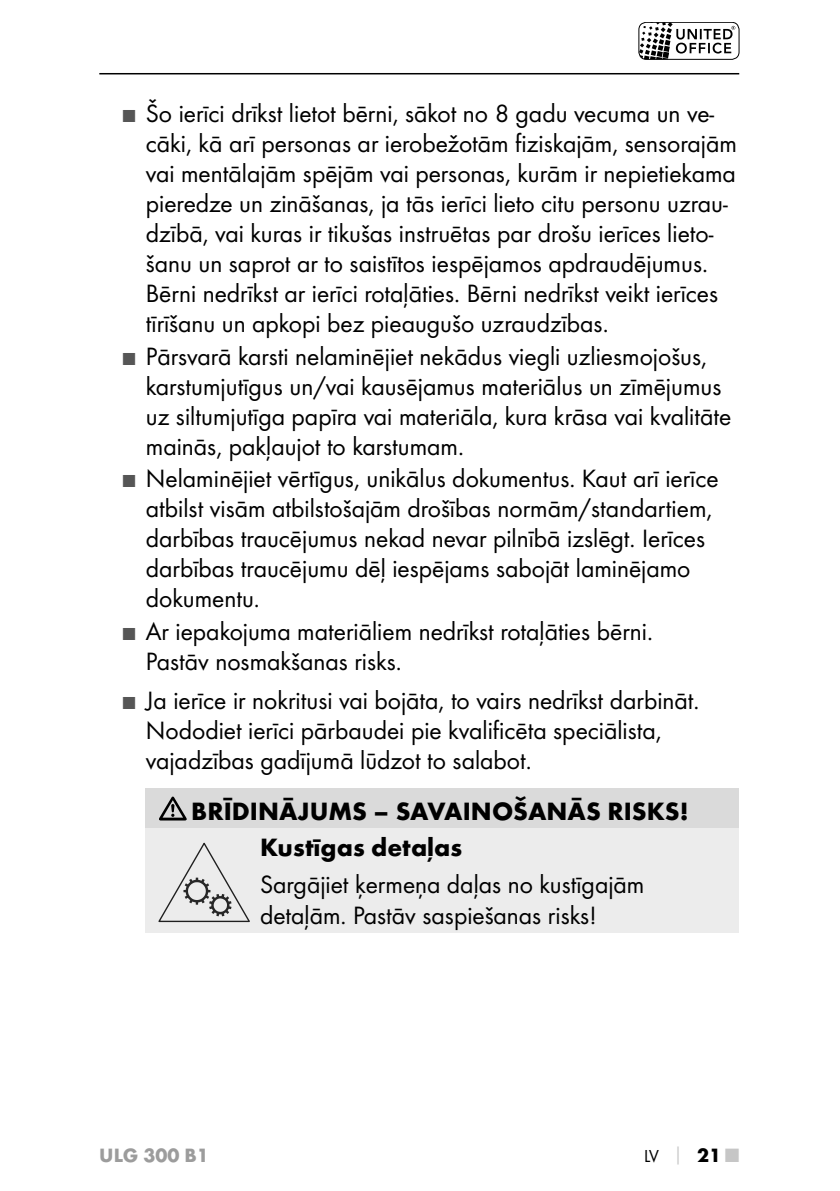
<style>
.page{position:relative;width:840px;height:1191px;background:#fff}
.page>*{position:absolute;margin:0;border:0;box-sizing:border-box;transform-origin:0 0}
.t1{font:26px/30px "Futura Boo";color:#000}
.t2{font:700 26px/36.6px "Futura";color:#000}
.t3{font:700 20px "Futura";color:#9c9c9c}
.t4{font:18px "Futura Boo";color:#000}
.s1{font-size:18px;color:#565656}
.s2{font-family:"Futura";font-weight:700;color:#c6c6c6}
.s3{font-family:"Futura";font-weight:700;font-size:20px}
.s4{font-family:"Futura";font-weight:700;font-size:20px;color:#c6c6c6}
</style>
<div class="page">
<svg style="left:638px;top:22px;width:96px;height:36px"></svg>
<div style="left:638px;top:22px;width:100px;height:38px;border:1px solid #000;border-radius:7px"></div>
<hr style="left:99px;top:73px;width:639px;height:1px;background:#000">
<div style="left:146px;top:788px;width:592px;height:39px;background:#dadada"></div>
<div style="left:146px;top:827px;width:592px;height:105px;background:#ececec"></div>
<svg style="left:159px;top:796px;width:27px;height:24px"></svg>
<svg style="left:158px;top:842px;width:92px;height:80px"></svg>
<p class="t1" style="left:146px;top:98px;width:592px;text-indent:-23px"><span class="s1">■</span> Šo ierīci drīkst lietot bērni, sākot no 8 gadu vecuma un ve&shy;cāki, kā arī personas ar ierobežotām fiziskajām, sensorajām vai mentālajām spējām vai personas, kurām ir nepietiekama pieredze un zināšanas, ja tās ierīci lieto citu personu uzrau&shy;dzībā, vai kuras ir tikušas instruētas par drošu ierīces lieto&shy;šanu un saprot ar to saistītos iespējamos apdraudējumus.<br>Bērni nedrīkst ar ierīci rotaļāties. Bērni nedrīkst veikt ierīces tīrīšanu un apkopi bez pieaugušo uzraudzības.</p>
<p class="t1" style="left:146px;top:341px;width:586px;text-indent:-23px"><span class="s1">■</span> Pārsvarā karsti nelaminējiet nekādus viegli uzliesmojošus, karstumjutīgus un/vai kausējamus materiālus un zīmējumus uz siltumjutīga papīra vai materiāla, kura krāsa vai kvalitāte mainās, pakļaujot to karstumam.</p>
<p class="t1" style="left:146px;top:463px;width:574px;text-indent:-23px"><span class="s1">■</span> Nelaminējiet vērtīgus, unikālus dokumentus. Kaut arī ierīce atbilst visām atbilstošajām drošības normām/standartiem, darbības traucējumus nekad nevar pilnībā izslēgt. Ierīces darbības traucējumu dēļ iespējams sabojāt laminējamo dokumentu.</p>
<p class="t1" style="left:146px;top:616px;width:505px;text-indent:-23px"><span class="s1">■</span> Ar iepakojuma materiāliem nedrīkst rotaļāties bērni.<br>Pastāv nosmakšanas risks.</p>
<p class="t1" style="left:146px;top:685px;width:551px;text-indent:-23px"><span class="s1">■</span> Ja ierīce ir nokritusi vai bojāta, to vairs nedrīkst darbināt.<br>Nododiet ierīci pārbaudei pie kvalificēta speciālista, vajadzības gadījumā lūdzot to salabot.</p>
<p class="t2" style="left:260px;top:792px;width:429px;text-indent:-69px">BRĪDINĀJUMS – SAVAINOŠANĀS RISKS!<br>Kustīgas detaļas</p>
<p class="t1" style="left:260px;top:868px;width:385px;line-height:31.2px">Sargājiet ķermeņa daļas no kustīgajām detaļām. Pastāv saspiešanas risks!</p>
<p class="t3" style="left:99px;top:1143px;width:111px">ULG 300 B1</p>
<p class="t4" style="left:643px;top:1145px;width:96px">LV <span class="s2">│</span> <span class="s3">21</span> <span class="s4">■</span></p>
</div>
